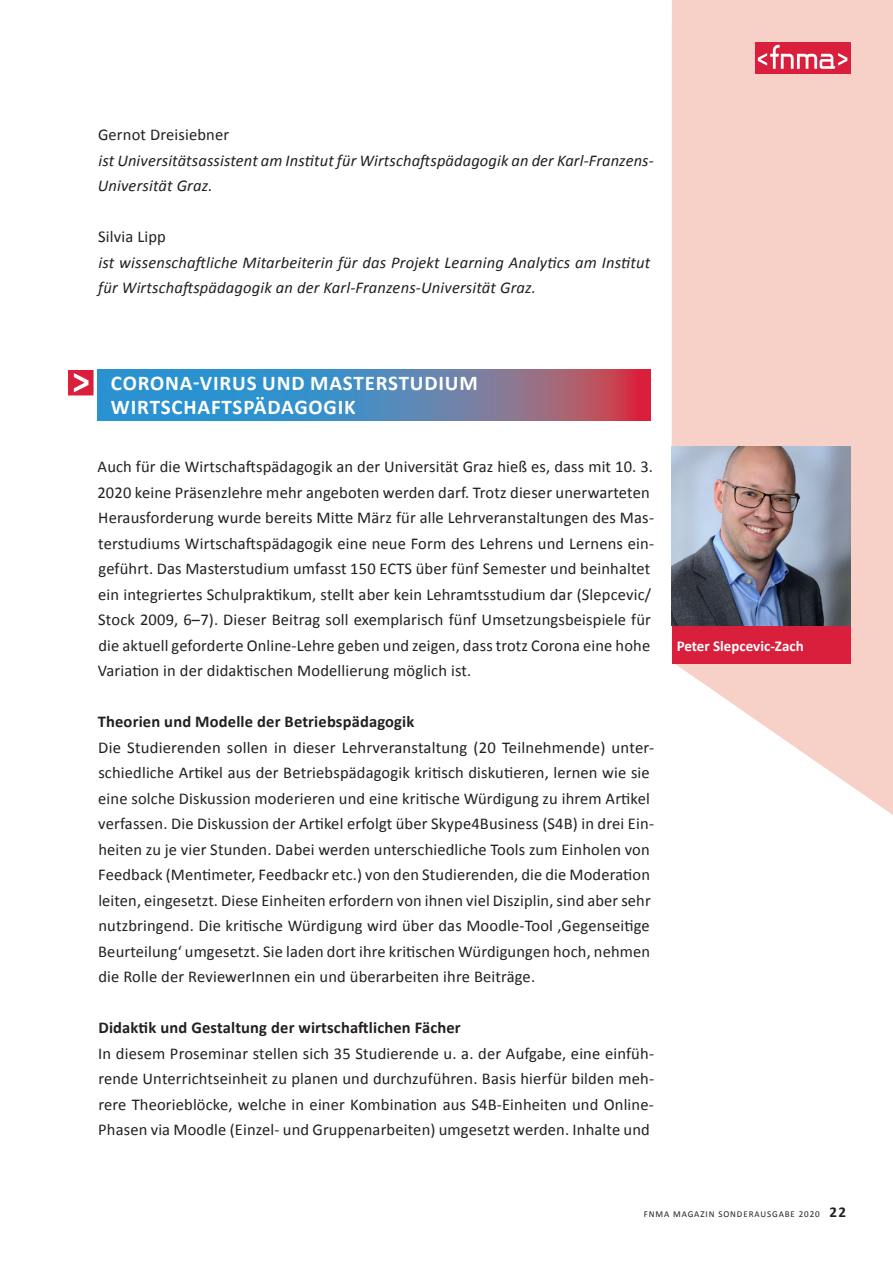
<style>
.page{position:relative;width:893px;height:1263px;background:#fff}
.page>*{position:absolute;margin:0;border:0;box-sizing:border-box;transform-origin:0 0}
.Head_3_Verlaufsbox{font:700 21px/24px "Calibri";letter-spacing:.04em;color:#fff}
.Body_1{font:16.5px/25.5px "Calibri";letter-spacing:.01em;color:#231f20}
.Body_1-2{font:italic 16.5px/25.5px "Calibri";letter-spacing:.01em;color:#231f20}
.Body_1_Bold{font:700 16.5px "Calibri";letter-spacing:.01em;color:#231f20}
.t1{font:700 15px "Calibri";letter-spacing:-.005em;color:#fff}
.t2{font:9px "Calibri";letter-spacing:.1em;color:#231f20}
.s1{font-weight:700;font-size:15px}
</style>
<div class="page">
<div style="left:672px;top:0;width:221px;height:29px;background:#f7d1c7"></div>
<svg style="left:672px;top:29px;width:221px;height:786px;background:#f7d6cd"></svg>
<svg style="left:98px;top:370px;width:553px;height:51px;background:#5f7fab"></svg>
<svg style="left:68px;top:370px;width:26px;height:25px"></svg>
<div style="left:672px;top:625px;width:178px;height:38px;background:#da1f3d"></div>
<img style="left:672px;top:446px;width:178px;height:179px">
<div style="left:755px;top:43px;width:95px;height:31px;background:#da1f3d"></div>
<svg style="left:758px;top:45px;width:89px;height:24px"></svg>
<p class="Body_1" style="left:98px;top:121px;width:133px">Gernot Dreisiebner</p>
<p class="Body_1-2" style="left:98px;top:147px;width:558px">ist Universitätsassistent am Institut für Wirtschaftspädagogik an der Karl-Franzens-<br>Universität Graz.</p>
<p class="Body_1" style="left:98px;top:223px;width:69px">Silvia Lipp</p>
<p class="Body_1-2" style="left:98px;top:249px;width:554px">ist wissenschaftliche Mitarbeiterin für das Projekt Learning Analytics am Institut für Wirtschaftspädagogik an der Karl-Franzens-Universität Graz.</p>
<h2 class="Head_3_Verlaufsbox" style="left:111px;top:370px;width:368px">CORONA-VIRUS UND MASTERSTUDIUM<br>WIRTSCHAFTSPÄDAGOGIK</h2>
<p class="Body_1" style="left:97px;top:453px;width:558px">Auch für die Wirtschaftspädagogik an der Universität Graz hieß es, dass mit 10. 3.<br>2020 keine Präsenzlehre mehr angeboten werden darf. Trotz dieser unerwarteten Herausforderung wurde bereits Mitte März für alle Lehrveranstaltungen des Mas&shy;terstudiums Wirtschaftspädagogik eine neue Form des Lehrens und Lernens ein&shy;geführt. Das Masterstudium umfasst 150 ECTS über fünf Semester und beinhaltet ein integriertes Schulpraktikum, stellt aber kein Lehramtsstudium dar (Slepcevic/ Stock 2009, 6–7). Dieser Beitrag soll exemplarisch fünf Umsetzungsbeispiele für die aktuell geforderte Online-Lehre geben und zeigen, dass trotz Corona eine hohe Variation in der didaktischen Modellierung möglich ist.</p>
<h4 class="Body_1_Bold" style="left:98px;top:711px;width:318px">Theorien und Modelle der Betriebspädagogik</h4>
<p class="Body_1" style="left:98px;top:734px;width:557px">Die Studierenden sollen in dieser Lehrveranstaltung (20 Teilnehmende) unter&shy;schiedliche Artikel aus der Betriebspädagogik kritisch diskutieren, lernen wie sie eine solche Diskussion moderieren und eine kritische Würdigung zu ihrem Artikel verfassen. Die Diskussion der Artikel erfolgt über Skype4Business (S4B) in drei Ein&shy;heiten zu je vier Stunden. Dabei werden unterschiedliche Tools zum Einholen von Feedback (Mentimeter, Feedbackr etc.) von den Studierenden, die die Moderation leiten, eingesetzt. Diese Einheiten erfordern von ihnen viel Disziplin, sind aber sehr nutzbringend. Die kritische Würdigung wird über das Moodle-Tool ‚Gegenseitige Beurteilung‘ umgesetzt. Sie laden dort ihre kritischen Würdigungen hoch, nehmen die Rolle der ReviewerInnen ein und überarbeiten ihre Beiträge.</p>
<h4 class="Body_1_Bold" style="left:98px;top:1018px;width:364px">Didaktik und Gestaltung der wirtschaftlichen Fächer</h4>
<p class="Body_1" style="left:98px;top:1040px;width:557px;text-align:justify">In diesem Proseminar stellen sich 35 Studierende u. a. der Aufgabe, eine einfüh&shy;rende Unterrichtseinheit zu planen und durchzuführen. Basis hierfür bilden meh&shy;rere Theorieblöcke, welche in einer Kombination aus S4B-Einheiten und Online-Phasen via Moodle (Einzel- und Gruppenarbeiten) umgesetzt werden. Inhalte und</p>
<p class="t1" style="left:677px;top:636px;width:129px">Peter Slepcevic-Zach</p>
<p class="t2" style="left:644px;top:1208px;width:204px">FNMA MAGAZIN SONDERAUSGABE 2020 <span class="s1">22</span></p>
</div>
